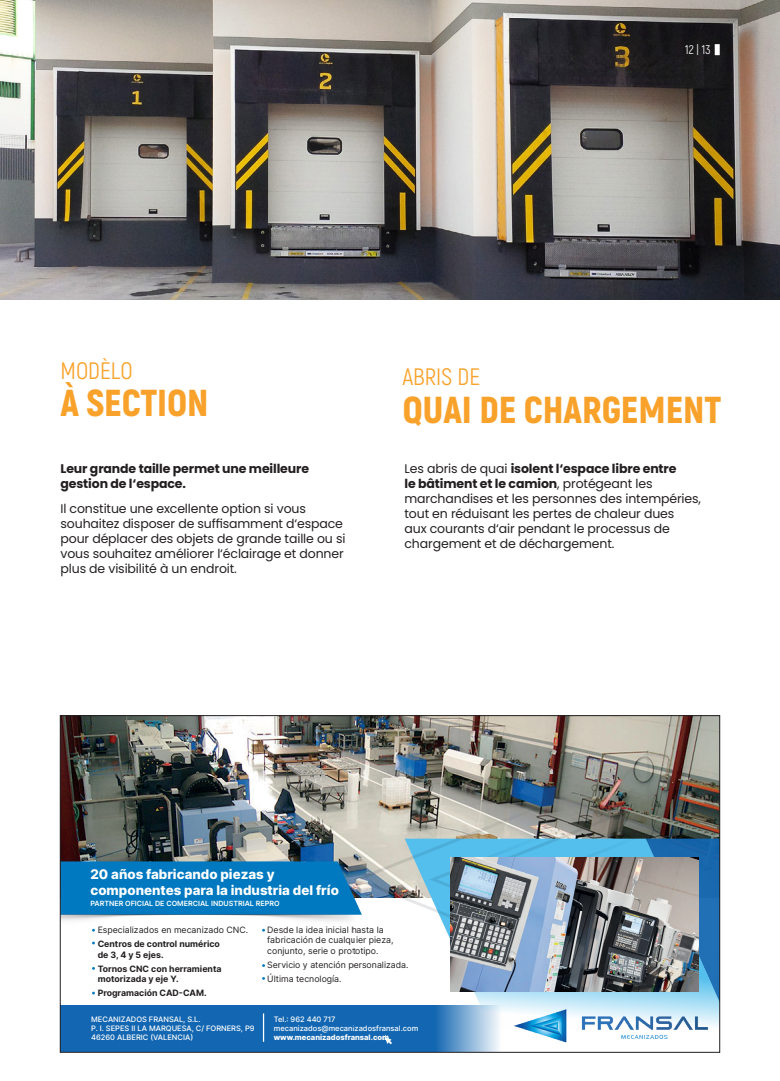
<style>
.page{position:relative;width:780px;height:1081px;background:#fff}
.page>*{position:absolute;margin:0;border:0;box-sizing:border-box;transform-origin:0 0}
.t1{font:900 37.5px "Akrobat";color:#f9a22b}
.t2{font:23.75px "Akrobat";color:#f9a22b}
.t3{font:800 13.25px/15.9px "Inter";color:#fff}
.t4{font:12.5px/15px "Poppins";letter-spacing:-.01em;color:#231f20}
.t5{font:700 12.5px/15px "Poppins";letter-spacing:-.01em;color:#231f20}
.t6{font:12.5px "Akrobat";color:#fff}
.t7{font:8.75px/14px "Inter";color:#231f20}
.t8{font:700 8.75px/14px "Inter";color:#231f20}
.t9{font:500 7.5px/9px "Inter";color:#fff}
.t10{font:600 7.12px "Inter";color:#fff}
.s1{font-weight:700}
.s2{font-weight:800}
</style>
<div class="page">
<img style="left:0;top:0;width:780px;height:299px">
<img style="left:62px;top:717px;width:656px;height:144px">
<div style="left:60px;top:1005px;width:444px;height:47px;background:#1367b2"></div>
<svg style="left:263px;top:1013px;width:1px;height:29px"></svg>
<svg style="left:382px;top:1034px;width:10px;height:10px"></svg>
<div style="left:62px;top:861px;width:291px;height:53px;background:#0079c0"></div>
<img style="left:62px;top:914px;width:291px;height:7px">
<img style="left:353px;top:731px;width:76px;height:184px">
<svg style="left:429px;top:731px;width:22px;height:295px"></svg>
<img style="left:451px;top:731px;width:76px;height:295px">
<img style="left:527px;top:731px;width:191px;height:295px">
<img style="left:451px;top:857px;width:247px;height:134px">
<img style="left:511px;top:1006px;width:198px;height:37px">
<div style="left:714px;top:44px;width:5px;height:11px;background:#fff"></div>
<p class="t6" style="left:685px;top:42px;width:27px">12 | 13</p>
<p class="t2" style="left:60px;top:356px;width:74px">MODÈLO</p>
<p class="t1" style="left:60px;top:379px;width:150px">À SECTION</p>
<p class="t5" style="left:60px;top:461px;width:250px">Leur grande taille permet une meilleure gestion de l‘espace.</p>
<p class="t4" style="left:60px;top:501px;width:286px">Il constitue une excellente option si vous souhaitez disposer de suffisamment d‘espace pour déplacer des objets de grande taille ou si vous souhaitez améliorer l‘éclairage et donner plus de visibilité à un endroit.</p>
<p class="t2" style="left:402px;top:363px;width:79px">ABRIS DE</p>
<p class="t1" style="left:402px;top:385px;width:320px">QUAI DE CHARGEMENT</p>
<p class="t4" style="left:404px;top:461px;width:298px">Les abris de quai <span class="s1">isolent l‘espace libre entre<br>le bâtiment et le camion</span>, protégeant les marchandises et les personnes des intempéries, tout en réduisant les pertes de chaleur dues<br>aux courants d‘air pendant le processus de chargement et de déchargement.</p>
<p class="t3" style="left:90px;top:865px;width:250px">20 años fabricando piezas y componentes para la industria del frío</p>
<p class="t10" style="left:90px;top:898px;width:190px">PARTNER OFICIAL DE COMERCIAL INDUSTRIAL REPRO</p>
<p class="t7" style="left:98px;top:922px;width:152px">Especializados en mecanizado CNC.<br><span class="s1">Centros de control numérico</span></p>
<p class="t8" style="left:98px;top:947px;width:125px">de 3, 4 y 5 ejes.<br>Tornos CNC con herramienta</p>
<p class="t8" style="left:98px;top:971px;width:110px">motorizada y eje Y.<br>Programación CAD-CAM.</p>
<p class="t7" style="left:267px;top:924px;width:128px;line-height:10.5px">Desde la idea inicial hasta la fabricación de cualquier pieza, conjunto, serie o prototipo.</p>
<p class="t7" style="left:267px;top:957px;width:143px">Servicio y atención personalizada.<br>Última tecnología.</p>
<p class="t9" style="left:91px;top:1014px;width:165px">MECANIZADOS FRANSAL, S.L.<br>P. I. SEPES II LA MARQUESA, C/ FORNERS, P9<br>46260 ALBERIC (VALENCIA)</p>
<p class="t9" style="left:274px;top:1014px;width:146px">Tel.: 962 440 717 mecanizados@mecanizadosfransal.com <span class="s2">www.mecanizadosfransal.com</span></p>
</div>
